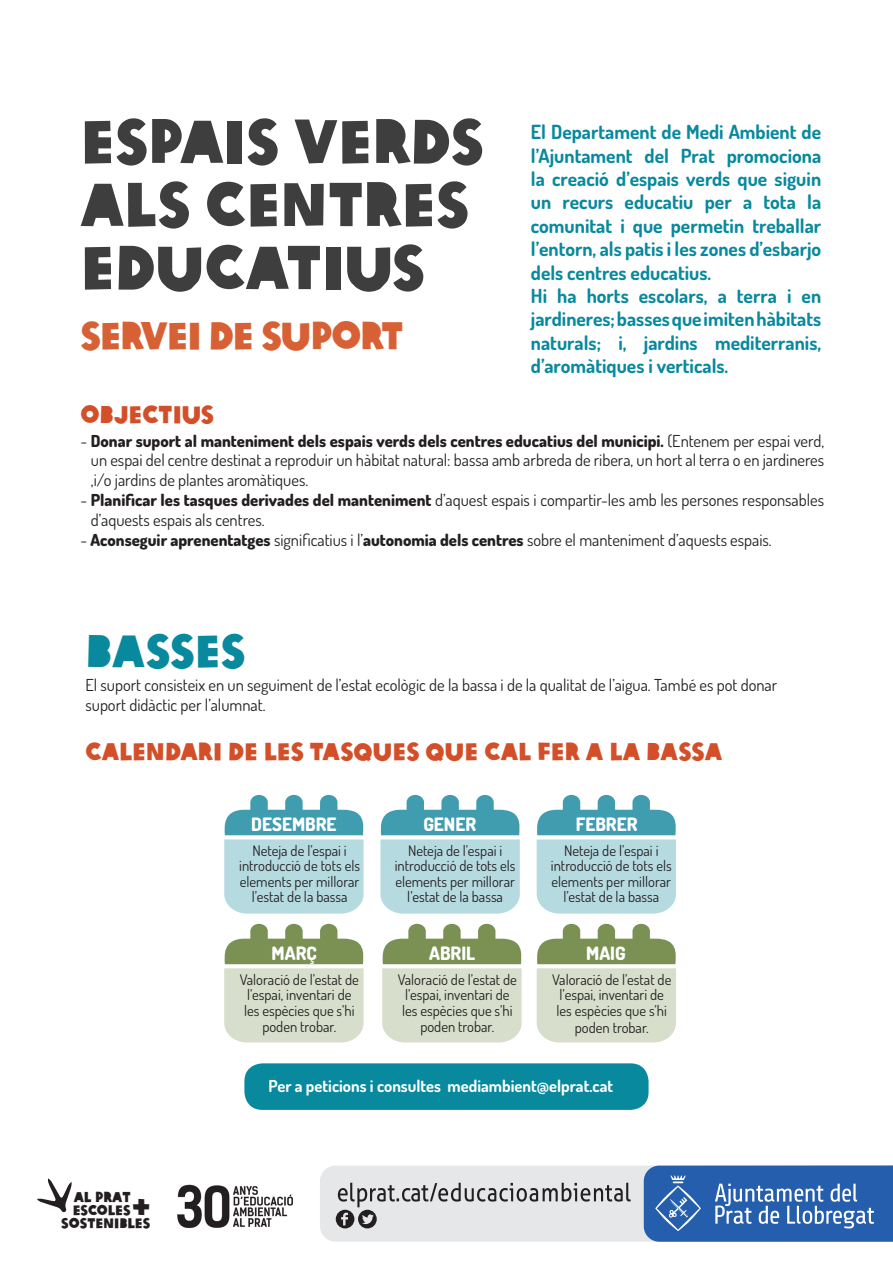
<style>
.page{position:relative;width:893px;height:1263px;background:#fff}
.page>*{position:absolute;margin:0;border:0;box-sizing:border-box;transform-origin:0 0}
.t1{font:60px/63px "Oxfam Global Headline";color:#3e3e3f}
.t2{font:45px "Oxfam Global Headline";color:#08899d}
.t3{font:37.5px "Oxfam Global Headline";letter-spacing:-.03em;color:#d76135}
.t4{font:34.2px "Oxfam Global Headline";color:#231f20}
.t5{font:24px "Oxfam Global Headline";color:#d34f29}
.t6{font:700 19.5px/23.4px "Dosis";color:#08899d;text-align:justify}
.t7{font:800 18.45px "Dosis";color:#fff}
.t8{font:16.5px/19.8px "Dosis";color:#231f20}
.t9{font:700 16.5px "Dosis";color:#fff}
.t10{font:14.7px/15.5px "Dosis";color:#231f20;text-align:center}
.t11{font:14.1px "Oxfam Global Headline";color:#231f20}
.t12{font:13.65px "Oxfam Global Headline";color:#231f20}
.s1{font-weight:800}
</style>
<div class="page">
<svg style="left:320px;top:1165px;width:573px;height:77px;background:#93aac9"></svg>
<svg style="left:37px;top:1178px;width:35px;height:34px"></svg>
<img style="left:177px;top:1184px;width:116px;height:44px">
<svg style="left:224px;top:795px;width:140px;height:119px;background:#a3d0d9"></svg>
<svg style="left:380px;top:795px;width:140px;height:119px;background:#a3d1d9"></svg>
<svg style="left:536px;top:795px;width:140px;height:119px;background:#a3d1d9"></svg>
<svg style="left:224px;top:924px;width:140px;height:118px;background:#c5cfb4"></svg>
<svg style="left:382px;top:924px;width:140px;height:118px;background:#c5cfb4"></svg>
<svg style="left:536px;top:924px;width:140px;height:118px;background:#c6cfb5"></svg>
<div style="left:244px;top:1063px;width:405px;height:47px;background:#08899d;border-radius:18px"></div>
<p class="t1" style="left:80px;top:105px;width:405px">ESPAIS VERDS</p>
<p class="t1" style="left:80px;top:168px;width:390px">ALS CENTRES<br>EDUCATIUS</p>
<p class="t3" style="left:80px;top:304px;width:325px">SERVEI DE SUPORT</p>
<p class="t6" style="left:531px;top:120px;width:292px">El Departament de Medi Ambient de l’Ajuntament del Prat promociona la creació d’espais verds que siguin un recurs educatiu per a tota la comunitat i que permetin treballar l’entorn, als patis i les zones d’esbarjo dels centres educatius.</p>
<p class="t6" style="left:531px;top:284px;width:292px">Hi ha horts escolars, a terra i en jardineres; basses que imiten hàbitats naturals; i, jardins mediterranis, d’aromàtiques i verticals.</p>
<p class="t5" style="left:80px;top:394px;width:135px">OBJECTIUS</p>
<p class="t8" style="left:91px;top:430px;width:735px;text-align:justify;text-indent:-10px">- <span class="s1">Donar suport al manteniment dels espais verds dels centres educatius del municipi.</span> (Entenem per espai verd, un espai del centre destinat a reproduir un hàbitat natural: bassa amb arbreda de ribera, un hort al terra o en jardineres ,i/o jardins de plantes aromàtiques.</p>
<p class="t8" style="left:91px;top:490px;width:735px;text-indent:-10px">- <span class="s1">Planificar les tasques derivades del manteniment</span> d’aquest espais i compartir-les amb les persones responsables d’aquests espais als centres.</p>
<p class="t8" style="left:80px;top:529px;width:693px">- <span class="s1">Aconseguir aprenentatges</span> significatius i l’<span class="s1">autonomia dels centres</span> sobre el manteniment d’aquests espais.</p>
<p class="t2" style="left:85px;top:613px;width:161px">BASSES</p>
<p class="t8" style="left:85px;top:675px;width:693px">El suport consisteix en un seguiment de l’estat ecològic de la bassa i de la qualitat de l’aigua. També es pot donar suport didàctic per l’alumnat.</p>
<p class="t5" style="left:85px;top:730px;width:638px">CALENDARI DE LES TASQUES QUE CAL FER A LA BASSA</p>
<p class="t7" style="left:251px;top:813px;width:87px">DESEMBRE</p>
<p class="t7" style="left:423px;top:813px;width:54px">GENER</p>
<p class="t7" style="left:576px;top:813px;width:63px">FEBRER</p>
<p class="t10" style="left:239px;top:842px;width:122px">Neteja de l’espai i introducció de tots els elements per millorar l’estat de la bassa</p>
<p class="t10" style="left:395px;top:842px;width:122px">Neteja de l’espai i introducció de tots els elements per millorar l’estat de la bassa</p>
<p class="t10" style="left:551px;top:842px;width:122px">Neteja de l’espai i introducció de tots els elements per millorar l’estat de la bassa</p>
<p class="t7" style="left:272px;top:942px;width:47px">MARÇ</p>
<p class="t7" style="left:429px;top:942px;width:48px">ABRIL</p>
<p class="t7" style="left:586px;top:942px;width:41px">MAIG</p>
<p class="t10" style="left:240px;top:971px;width:121px">Valoració de l’estat de l’espai, inventari de les espècies que s’hi</p>
<p class="t10" style="left:262px;top:1019px;width:75px">poden trobar.</p>
<p class="t10" style="left:398px;top:971px;width:121px">Valoració de l’estat de l’espai, inventari de les espècies que s’hi</p>
<p class="t10" style="left:420px;top:1019px;width:75px">poden trobar.</p>
<p class="t10" style="left:552px;top:971px;width:121px">Valoració de l’estat de l’espai, inventari de les espècies que s’hi</p>
<p class="t10" style="left:575px;top:1019px;width:75px">poden trobar.</p>
<p class="t11" style="left:74px;top:1185px;width:59px">AL PRAT</p>
<p class="t12" style="left:73px;top:1198px;width:60px">ESCOLES</p>
<h3 class="t4" style="left:132px;top:1178px;width:21px">+</h3>
<p class="t12" style="left:61px;top:1211px;width:91px">SOSTENIBLES</p>
<p class="t9" style="left:269px;top:1075px;width:346px">Per a peticions i consultes mediambient@elprat.cat</p>
</div>
